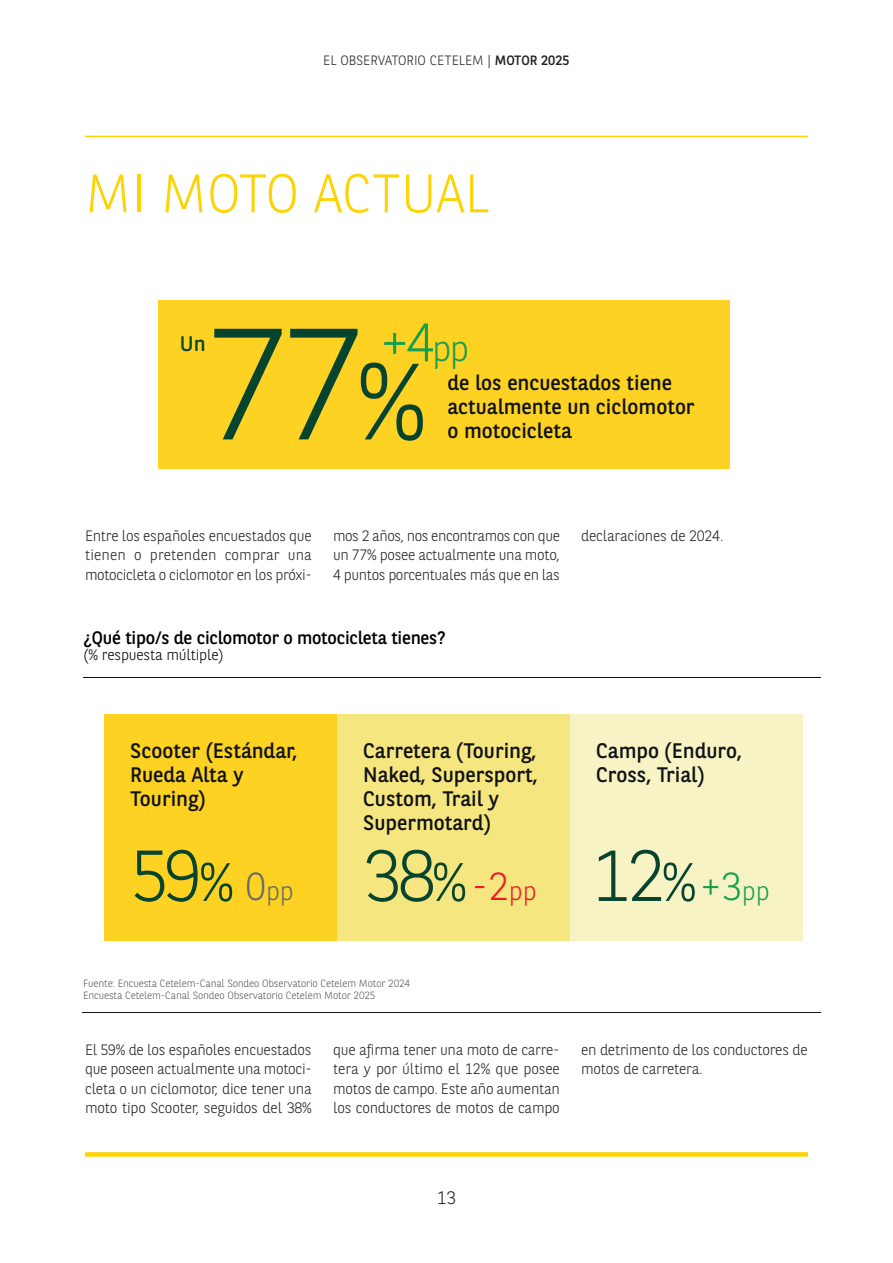
<style>
.page{position:relative;width:893px;height:1263px;background:#fff}
.page>*{position:absolute;margin:0;border:0;box-sizing:border-box;transform-origin:0 0}
.t1{font:300 158.1px "BNPP Sans";color:#07442e}
.t2{font:300 72px "BNPP Sans";color:#07442e}
.t3{font:300 54px "BNPP Sans";color:#fed304}
.t4{font:300 54px "BNPP Sans";color:#169f4e}
.t5{font:300 38.85px "BNPP Sans";color:#ec1d26}
.t6{font:300 25.95px "BNPP Sans";color:#656969}
.t7{font:21px/24px "BNPP Sans";color:#101315}
.t8{font:21px "BNPP Sans";color:#07442e}
.t9{font:18px "BNPP Sans";letter-spacing:-.015em;color:#000001}
.t10{font:300 18px "BNPP Sans";color:#231f20}
.t11{font:300 15px/19.5px "BNPP Sans";letter-spacing:-.015em;color:#231f20;text-align:justify}
.t12{font:300 15px "BNPP Sans";letter-spacing:-.015em;color:#000001}
.t13{font:300 13.5px "BNPP Sans";color:#231f20}
.t14{font:300 10.5px/12px "BNPP Sans";letter-spacing:-.015em;color:#535557}
.s1{font-weight:400}
.s2{font-size:36px}
.s3{font-size:108px}
.s4{font-size:54px}
.s5{font-size:38.85px}
.s6{font-size:25.95px}
.s7{font-size:38.85px;color:#169f4e}
.s8{font-size:25.95px;color:#169f4e}
</style>
<div class="page">
<div style="left:85px;top:1152px;width:723px;height:5px;background:#fed304"></div>
<div style="left:158px;top:301px;width:571px;height:168px;background:#fed222"></div>
<hr style="left:84px;top:677px;width:737px;height:1px;background:#101415">
<hr style="left:83px;top:1012px;width:738px;height:1px;background:#101415">
<div style="left:104px;top:714px;width:233px;height:226px;background:#fed222"></div>
<div style="left:337px;top:714px;width:233px;height:226px;background:#f6e680"></div>
<div style="left:570px;top:714px;width:232px;height:226px;background:#f7f3c5"></div>
<hr style="left:85px;top:136px;width:723px;height:1px;background:#fed304">
<p class="t13" style="left:323px;top:52px;width:248px">EL OBSERVATORIO CETELEM | <span class="s1">MOTOR 2025</span></p>
<h3 class="t3" style="left:85px;top:157px;width:406px">MI MOTO ACTUAL</h3>
<h3 class="t4" style="left:380px;top:306px;width:90px">+4<span class="s2">pp</span></h3>
<h3 class="t8" style="left:180px;top:329px;width:27px">Un</h3>
<h1 class="t1" style="left:205px;top:276px;width:222px">77<span class="s3">%</span></h1>
<h3 class="t7" style="left:447px;top:370px;width:249px">de los encuestados tiene actualmente un ciclomotor o motocicleta</h3>
<p class="t11" style="left:85px;top:525px;width:228px">Entre los españoles encuestados que tienen o pretenden comprar una motocicleta o ciclomotor en los próxi-</p>
<p class="t11" style="left:333px;top:525px;width:228px">mos 2 años, nos encontramos con que un 77% posee actualmente una moto, 4 puntos porcentuales más que en las</p>
<p class="t11" style="left:581px;top:525px;width:144px">declaraciones de 2024.</p>
<p class="t9" style="left:84px;top:625px;width:363px">¿Qué tipo/s de ciclomotor o motocicleta tienes?</p>
<p class="t12" style="left:84px;top:645px;width:141px">(% respuesta múltiple)</p>
<h3 class="t7" style="left:130px;top:738px;width:169px">Scooter (Estándar,<br>Rueda Alta y<br>Touring)</h3>
<h2 class="t2" style="left:130px;top:827px;width:105px">59<span class="s4">%</span></h2>
<h3 class="t6" style="left:245px;top:873px;width:50px"><span class="s5">0</span>pp</h3>
<h3 class="t7" style="left:363px;top:738px;width:176px">Carretera (Touring,<br>Naked, Supersport,<br>Custom, Trail y<br>Supermotard)</h3>
<h2 class="t2" style="left:363px;top:827px;width:105px">38<span class="s4">%</span></h2>
<h3 class="t5" style="left:472px;top:859px;width:67px">-2<span class="s6">pp</span></h3>
<p class="t14" style="left:83px;top:977px;width:329px">Fuente: Encuesta Cetelem-Canal Sondeo Observatorio Cetelem Motor 2024<br>Encuesta Cetelem-Canal Sondeo Observatorio Cetelem Motor 2025</p>
<h3 class="t7" style="left:596px;top:738px;width:148px">Campo (Enduro,<br>Cross, Trial)</h3>
<h2 class="t2" style="left:593px;top:827px;width:178px">12<span class="s4">%</span><span class="s7">+3</span><span class="s8">pp</span></h2>
<p class="t11" style="left:85px;top:1039px;width:228px">El 59% de los españoles encuestados que poseen actualmente una motoci&shy;cleta o un ciclomotor, dice tener una moto tipo Scooter, seguidos del 38%</p>
<p class="t11" style="left:333px;top:1039px;width:228px">que afirma tener una moto de carre&shy;tera y por último el 12% que posee motos de campo. Este año aumentan los conductores de motos de campo</p>
<p class="t11" style="left:581px;top:1039px;width:228px">en detrimento de los conductores de motos de carretera.</p>
<p class="t10" style="left:437px;top:1186px;width:20px">13</p>
</div>
